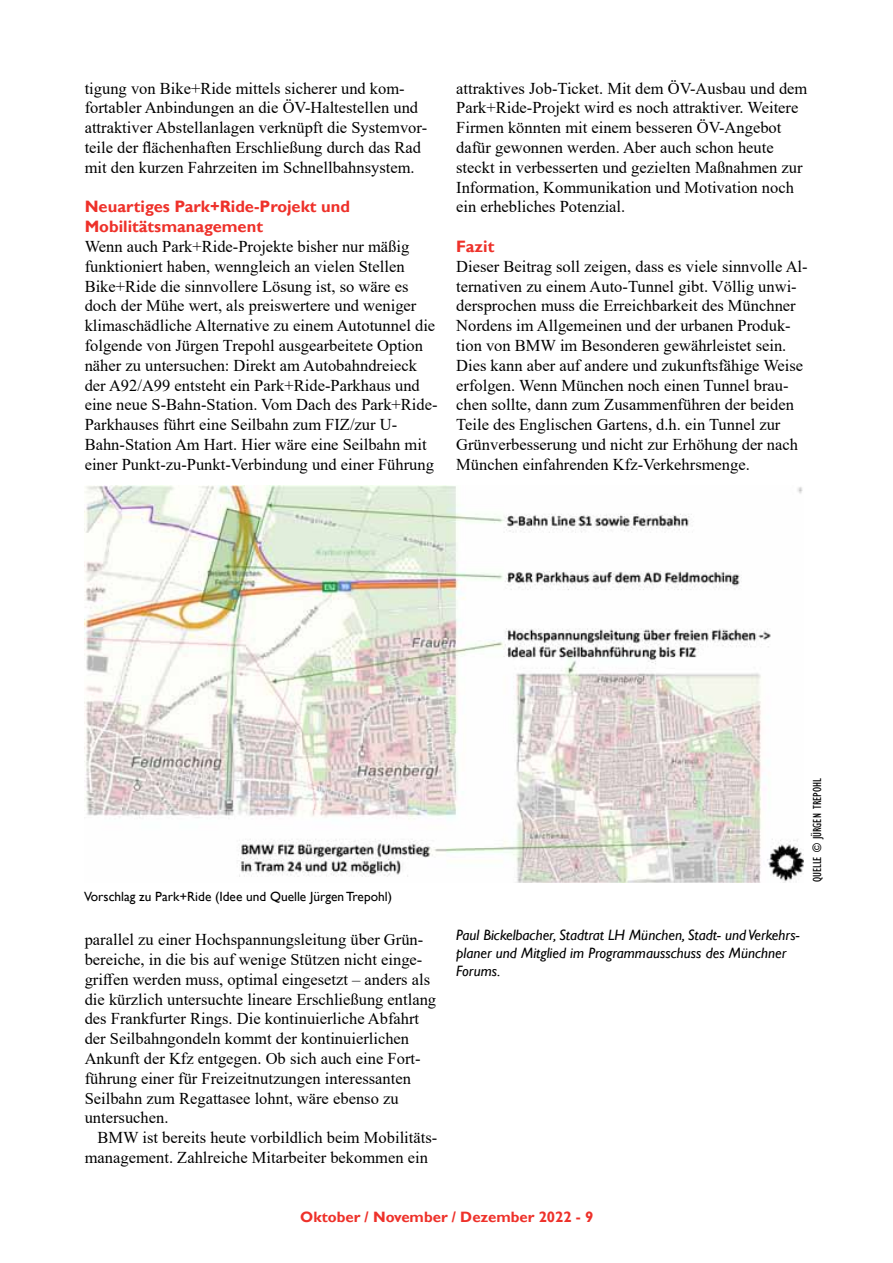
<style>
.page{position:relative;width:893px;height:1263px;background:#fff}
.page>*{position:absolute;margin:0;border:0;box-sizing:border-box;transform-origin:0 0}
.t1{font:16.5px/19.8px "Times New Roman";color:#000}
.t2{font:700 16.5px/19.8px "Gill Sans";color:#ee312a}
.t3{font:italic 15px/18px "Gill Sans";color:#000}
.t4{font:700 15px "Gill Sans";color:#ee312a}
.t5{font:13.35px "Gill Sans";color:#000}
.t6{font:condensed 12px "Gill Sans";color:#000}
</style>
<div class="page">
<img style="left:85px;top:486px;width:719px;height:396px">
<p class="t1" style="left:85px;top:78px;width:344px">tigung von Bike+Ride mittels sicherer und kom&shy;fortabler Anbindungen an die ÖV-Haltestellen und attraktiver Abstellanlagen verknüpft die Systemvor&shy;teile der flächenhaften Erschließung durch das Rad mit den kurzen Fahrzeiten im Schnellbahnsystem.</p>
<p class="t2" style="left:85px;top:197px;width:267px">Neuartiges Park+Ride-Projekt und<br>Mobilitätsmanagement</p>
<p class="t1" style="left:85px;top:236px;width:354px">Wenn auch Park+Ride-Projekte bisher nur mäßig funktioniert haben, wenngleich an vielen Stellen Bike+Ride die sinnvollere Lösung ist, so wäre es doch der Mühe wert, als preiswertere und weniger klimaschädliche Alternative zu einem Autotunnel die folgende von Jürgen Trepohl ausgearbeitete Option näher zu untersuchen: Direkt am Autobahndreieck der A92/A99 entsteht ein Park+Ride-Parkhaus und eine neue S-Bahn-Station. Vom Dach des Park+Ride-Parkhauses führt eine Seilbahn zum FIZ/zur U-Bahn-Station Am Hart. Hier wäre eine Seilbahn mit einer Punkt-zu-Punkt-Verbindung und einer Führung</p>
<p class="t1" style="left:456px;top:78px;width:353px">attraktives Job-Ticket. Mit dem ÖV-Ausbau und dem Park+Ride-Projekt wird es noch attraktiver. Weitere Firmen könnten mit einem besseren ÖV-Angebot dafür gewonnen werden. Aber auch schon heute steckt in verbesserten und gezielten Maßnahmen zur Information, Kommunikation und Motivation noch ein erhebliches Potenzial.</p>
<p class="t2" style="left:456px;top:237px;width:40px">Fazit</p>
<p class="t1" style="left:456px;top:256px;width:353px">Dieser Beitrag soll zeigen, dass es viele sinnvolle Al&shy;ternativen zu einem Auto-Tunnel gibt. Völlig unwi&shy;dersprochen muss die Erreichbarkeit des Münchner Nordens im Allgemeinen und der urbanen Produk&shy;tion von BMW im Besonderen gewährleistet sein.<br>Dies kann aber auf andere und zukunftsfähige Weise erfolgen. Wenn München noch einen Tunnel brau&shy;chen sollte, dann zum Zusammenführen der beiden Teile des Englischen Gartens, d.h. ein Tunnel zur Grünverbesserung und nicht zur Erhöhung der nach München einfahrenden Kfz-Verkehrsmenge.</p>
<p class="t5" style="left:84px;top:889px;width:309px">Vorschlag zu Park+Ride (Idee und Quelle Jürgen Trepohl)</p>
<p class="t1" style="left:85px;top:929px;width:353px">parallel zu einer Hochspannungsleitung über Grün&shy;bereiche, in die bis auf wenige Stützen nicht einge&shy;griffen werden muss, optimal eingesetzt – anders als die kürzlich untersuchte lineare Erschließung entlang des Frankfurter Rings. Die kontinuierliche Abfahrt der Seilbahngondeln kommt der kontinuierlichen Ankunft der Kfz entgegen. Ob sich auch eine Fort&shy;führung einer für Freizeitnutzungen interessanten Seilbahn zum Regattasee lohnt, wäre ebenso zu untersuchen.</p>
<p class="t1" style="left:85px;top:1127px;width:354px;text-indent:13px">BMW ist bereits heute vorbildlich beim Mobilitäts&shy;management. Zahlreiche Mitarbeiter bekommen ein</p>
<p class="t6" style="left:810px;top:882px;width:105px;rotate:-90deg">Quelle © Jürgen Trepohl</p>
<p class="t3" style="left:456px;top:926px;width:345px">Paul Bickelbacher, Stadtrat LH München, Stadt- und Verkehrs&shy;planer und Mitglied im Programmausschuss des Münchner<br>Forums.</p>
<p class="t4" style="left:300px;top:1208px;width:295px">Oktober / November / Dezember 2022 - 9</p>
</div>
